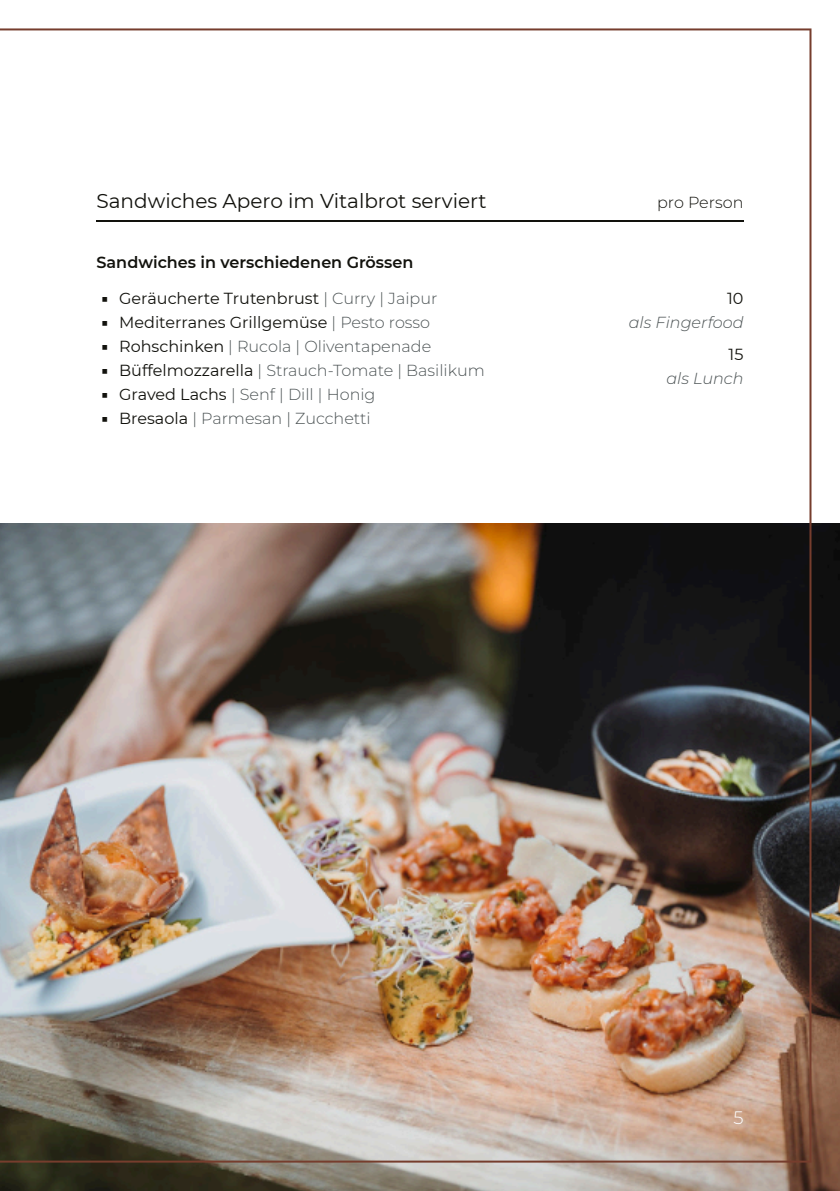
<style>
.page{position:relative;width:840px;height:1191px;background:#fff}
.page>*{position:absolute;margin:0;border:0;box-sizing:border-box;transform-origin:0 0}
.t1{font:20px "Montserrat";color:#12120d}
.t2{font:300 18px "Montserrat";color:#fff}
.t3{font:300 16px "Montserrat";color:#4d5455}
.t4{font:16px "Montserrat";color:#12120d}
.t5{font:600 16px "Montserrat";color:#12120d}
.t6{font:italic 300 16px "Montserrat";color:#4d5455}
.t7{font:300 16px "Montserrat";color:#12120d}
.s1{font-family:"Lucida Grande"}
.s2{font-weight:300;color:#4d5455}
.s3{font-family:"Lucida Grande";font-weight:400;color:#12120d}
.s4{font-weight:400;color:#12120d}
</style>
<div class="page">
<img style="left:0;top:523px;width:839px;height:668px">
<img style="left:0;top:28px;width:811px;height:1134px">
<hr style="left:96px;top:221px;width:647px;height:1px;background:#12120d">
<p class="t1" style="left:96px;top:189px;width:391px">Sandwiches Apero im Vitalbrot serviert</p>
<p class="t7" style="left:656px;top:193px;width:88px">pro Person</p>
<p class="t5" style="left:96px;top:253px;width:318px">Sandwiches in verschiedenen Grössen</p>
<p class="t4" style="left:101px;top:289px;width:338px"><span class="s1">▪</span> Geräucherte Trutenbrust <span class="s2">| Curry | Jaipur</span></p>
<p class="t4" style="left:101px;top:313px;width:331px"><span class="s1">▪</span> Mediterranes Grillgemüse <span class="s2">| Pesto rosso</span></p>
<p class="t3" style="left:101px;top:337px;width:332px"><span class="s3">▪</span> <span class="s4">Rohschinken</span> | Rucola | Oliventapenade</p>
<p class="t3" style="left:101px;top:361px;width:385px"><span class="s3">▪</span> <span class="s4">Büffelmozzarella</span> | Strauch-Tomate | Basilikum</p>
<p class="t3" style="left:101px;top:385px;width:276px"><span class="s3">▪</span> <span class="s4">Graved Lachs</span> | Senf | Dill | Honig</p>
<p class="t3" style="left:101px;top:409px;width:271px"><span class="s3">▪</span> <span class="s4">Bresaola</span> | Parmesan | Zucchetti</p>
<p class="t4" style="left:726px;top:289px;width:18px">10</p>
<p class="t6" style="left:628px;top:313px;width:116px">als Fingerfood</p>
<p class="t4" style="left:728px;top:345px;width:16px">15</p>
<p class="t6" style="left:666px;top:369px;width:78px">als Lunch</p>
<p class="t2" style="left:733px;top:1107px;width:12px">5</p>
</div>
